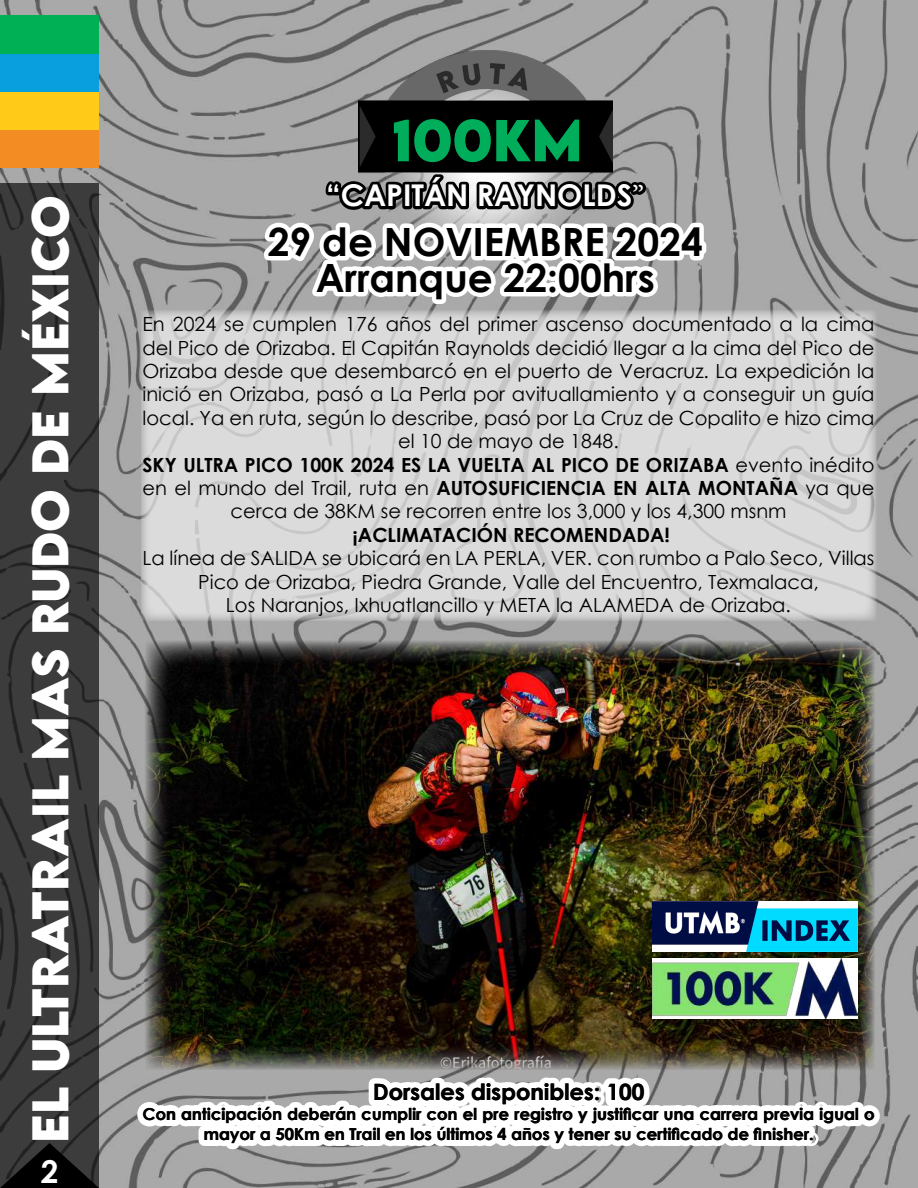
<style>
.page{position:relative;width:918px;height:1188px;background:#fff}
.page>*{position:absolute;margin:0;border:0;box-sizing:border-box;transform-origin:0 0}
.t1{font:700 52.5px "LEMONMILK";color:#00ad5a}
.t2{font:700 45.75px "LEMONMILK";color:#fff}
.t3{font:700 39px/36px "Century Gothic";color:#000;text-align:center}
.t4{font:700 31.5px "Century Gothic";color:#fff}
.t5{font:700 30px "Century Gothic";color:#fff}
.t6{font:700 22.5px "Century Gothic";color:#000}
.t7{font:19.5px/23.4px "Century Gothic";color:#000;text-align:center}
.t8{font:700 19.5px "Century Gothic";color:#000}
.t9{font:700 16.5px/19.8px "Century Gothic";color:#000;text-align:center}
.s1{font-family:"Minion Pro";font-weight:400}
.s2{font-weight:700}
</style>
<div class="page">
<img style="left:0;top:0;width:918px;height:1188px">
<svg style="left:0;top:183px;width:99px;height:960px;fill:#3c3c3c"></svg>
<div style="left:0;top:129px;width:99px;height:38px;background:#f48c24"></div>
<div style="left:0;top:91px;width:99px;height:38px;background:#ffcb18"></div>
<div style="left:0;top:53px;width:99px;height:38px;background:#099edd"></div>
<div style="left:0;top:15px;width:99px;height:39px;background:#00b055"></div>
<img style="left:359px;top:51px;width:254px;height:120px">
<svg style="left:256px;top:171px;width:455px;height:139px"></svg>
<svg style="left:141px;top:310px;width:736px;height:311px;fill:#dbdbdb"></svg>
<img style="left:145px;top:640px;width:730px;height:427px">
<svg style="left:127px;top:1067px;width:763px;height:121px"></svg>
<img style="left:652px;top:902px;width:206px;height:49px">
<img style="left:652px;top:959px;width:206px;height:60px">
<svg style="left:0;top:1143px;width:99px;height:45px"></svg>
<h2 class="t2" style="left:19px;top:1143px;width:946px;rotate:-90deg">el ultratrail mas rudo de México</h2>
<h3 class="t4" style="left:41px;top:1148px;width:19px">2</h3>
<h1 class="t1" style="left:392px;top:105px;width:192px">100km</h1>
<h3 class="t5" style="left:326px;top:173px;width:319px">“CAPITÁN RAYNOLDS<span class="s1">”</span></h3>
<h3 class="t3" style="left:268px;top:222px;width:437px">29 de NOVIEMBRE 2024<br>Arranque 22:00hrs</h3>
<p class="t7" style="left:142px;top:312px;width:734px">En 2024 se cumplen 176 años del primer ascenso documentado a la cima del Pico de Orizaba. El Capitán Raynolds decidió llegar a la cima del Pico de Orizaba desde que desembarcó en el puerto de Veracruz. La expedición la inició en Orizaba, pasó a La Perla por avituallamiento y a conseguir un guía local. Ya en ruta, según lo describe, pasó por La Cruz de Copalito e hizo cima el 10 de mayo de 1848.<br><span class="s2">SKY ULTRA PICO 100K 2024 ES LA VUELTA AL PICO DE ORIZABA</span> evento inédito en el mundo del Trail, ruta en <span class="s2">AUTOSUFICIENCIA EN ALTA MONTAÑA</span> ya que cerca de 38KM se recorren entre los 3,000 y los 4,300 msnm</p>
<p class="t8" style="left:353px;top:520px;width:319px">¡ACLIMATACIÓN RECOMENDADA!</p>
<p class="t7" style="left:142px;top:546px;width:733px">La línea de SALIDA se ubicará en LA PERLA, VER. con rumbo a Palo Seco, Villas<br>Pico de Orizaba, Piedra Grande, Valle del Encuentro, Texmalaca,<br>Los Naranjos, Ixhuatlancillo y META la ALAMEDA de Orizaba.</p>
<p class="t6" style="left:373px;top:1075px;width:273px">Dorsales disponibles: 100</p>
<p class="t9" style="left:143px;top:1104px;width:733px">Con anticipación deberán cumplir con el pre registro y justificar una carrera previa igual o mayor a 50Km en Trail en los últimos 4 años y tener su certificado de finisher.</p>
</div>
